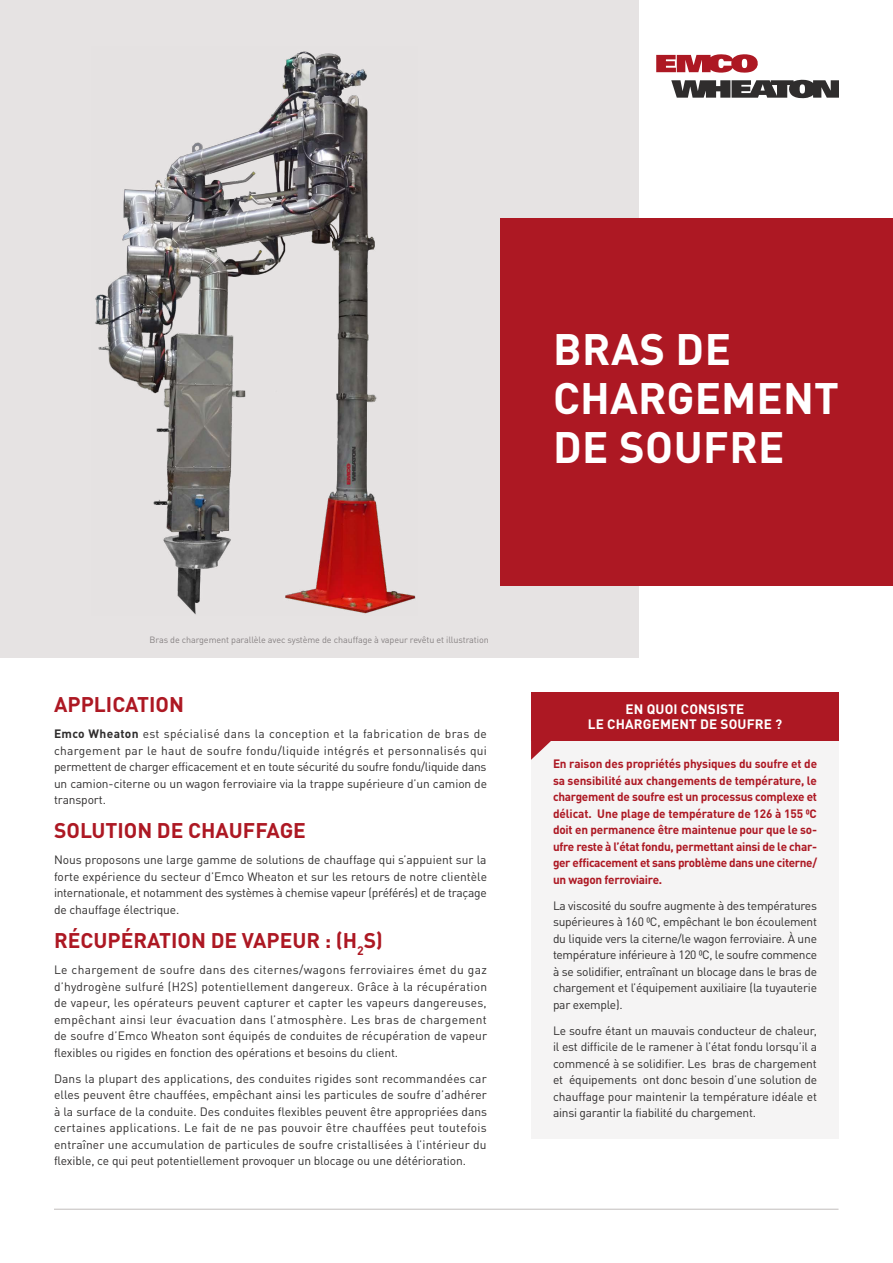
<style>
.page{position:relative;width:893px;height:1263px;background:#fff}
.page>*{position:absolute;margin:0;border:0;box-sizing:border-box;transform-origin:0 0}
.t1{font:700 43.5px/49.1px "DINOT";letter-spacing:.01em;color:#fff}
.t2{font:700 21px "DINOT";color:#ad1823}
.t3{font:700 13.5px/15.1px "DINOT";letter-spacing:.01em;color:#fff;text-align:center}
.t4{font:12px/16.5px "DINOT";letter-spacing:-.01em;color:#2f2d2d;text-align:justify}
.t5{font:700 12px/16.5px "DINOT";letter-spacing:-.03em;color:#ad1823;text-align:justify}
.t6{font:9px "DINOT";letter-spacing:-.01em;color:#868182}
.s1{font-weight:700}
</style>
<div class="page">
<div style="left:0;top:0;width:638px;height:657px;background:#e6e3e3"></div>
<img style="left:95px;top:51px;width:321px;height:564px">
<div style="left:501px;top:218px;width:392px;height:367px;background:#ad1823"></div>
<svg style="left:671px;top:80px;width:168px;height:18px;background:#575656"></svg>
<svg style="left:656px;top:54px;width:102px;height:19px;background:#c2545c"></svg>
<hr style="left:54px;top:1209px;width:784px;height:1px;background:#c1bdbc">
<div style="left:531px;top:692px;width:308px;height:446px;background:#f5f4f4"></div>
<svg style="left:531px;top:740px;width:21px;height:20px"></svg>
<div style="left:531px;top:692px;width:308px;height:48px;background:#ad1823"></div>
<h1 class="t1" style="left:553px;top:324px;width:287px">BRAS DE<br>CHARGEMENT<br>DE SOUFRE</h1>
<p class="t6" style="left:149px;top:634px;width:341px">Bras de chargement parallèle avec système de chauffage à vapeur revêtu et illustration</p>
<h2 class="t2" style="left:54px;top:691px;width:131px">APPLICATION</h2>
<p class="t4" style="left:54px;top:725px;width:435px"><span class="s1">Emco Wheaton</span> est spécialisé dans la conception et la fabrication de bras de chargement par le haut de soufre fondu/liquide intégrés et personnalisés qui permettent de charger efficacement et en toute sécurité du soufre fondu/liquide dans un camion-citerne ou un wagon ferroviaire via la trappe supérieure d’un camion de transport.</p>
<h2 class="t2" style="left:54px;top:817px;width:253px">SOLUTION DE CHAUFFAGE</h2>
<p class="t4" style="left:54px;top:852px;width:434px">Nous proposons une large gamme de solutions de chauffage qui s’appuient sur la forte expérience du secteur d’Emco Wheaton et sur les retours de notre clientèle internationale, et notamment des systèmes à chemise vapeur (préférés) et de traçage de chauffage électrique.</p>
<h2 class="t2" style="left:54px;top:927px;width:330px">RÉCUPÉRATION DE VAPEUR : (H<sub>2</sub>S)</h2>
<p class="t4" style="left:54px;top:961px;width:435px">Le chargement de soufre dans des citernes/wagons ferroviaires émet du gaz d’hydrogène sulfuré (H2S) potentiellement dangereux. Grâce à la récupération de vapeur, les opérateurs peuvent capturer et capter les vapeurs dangereuses, empêchant ainsi leur évacuation dans l’atmosphère. Les bras de chargement de soufre d’Emco Wheaton sont équipés de conduites de récupération de vapeur flexibles ou rigides en fonction des opérations et besoins du client.</p>
<p class="t4" style="left:54px;top:1070px;width:435px">Dans la plupart des applications, des conduites rigides sont recommandées car elles peuvent être chauffées, empêchant ainsi les particules de soufre d’adhérer à la surface de la conduite. Des conduites flexibles peuvent être appropriées dans certaines applications. Le fait de ne pas pouvoir être chauffées peut toutefois entraîner une accumulation de particules de soufre cristallisées à l’intérieur du flexible, ce qui peut potentiellement provoquer un blocage ou une détérioration.</p>
<p class="t3" style="left:588px;top:701px;width:196px">EN QUOI CONSISTE<br>LE CHARGEMENT DE SOUFRE ?</p>
<p class="t5" style="left:553px;top:755px;width:266px">En raison des propriétés physiques du soufre et de sa sensibilité aux changements de température, le chargement de soufre est un processus complexe et délicat. Une plage de température de 126 à 155 ⁰C doit en permanence être maintenue pour que le so&shy;ufre reste à l’état fondu, permettant ainsi de le char&shy;ger efficacement et sans problème dans une citerne/ un wagon ferroviaire.</p>
<p class="t4" style="left:553px;top:897px;width:266px">La viscosité du soufre augmente à des températures supérieures à 160 ⁰C, empêchant le bon écoulement du liquide vers la citerne/le wagon ferroviaire. À une température inférieure à 120 ⁰C, le soufre commence à se solidifier, entraînant un blocage dans le bras de chargement et l’équipement auxiliaire (la tuyauterie par exemple).</p>
<p class="t4" style="left:553px;top:1022px;width:266px">Le soufre étant un mauvais conducteur de chaleur, il est difficile de le ramener à l’état fondu lorsqu’il a commencé à se solidifier. Les bras de chargement et équipements ont donc besoin d’une solution de chauffage pour maintenir la température idéale et ainsi garantir la fiabilité du chargement.</p>
</div>
